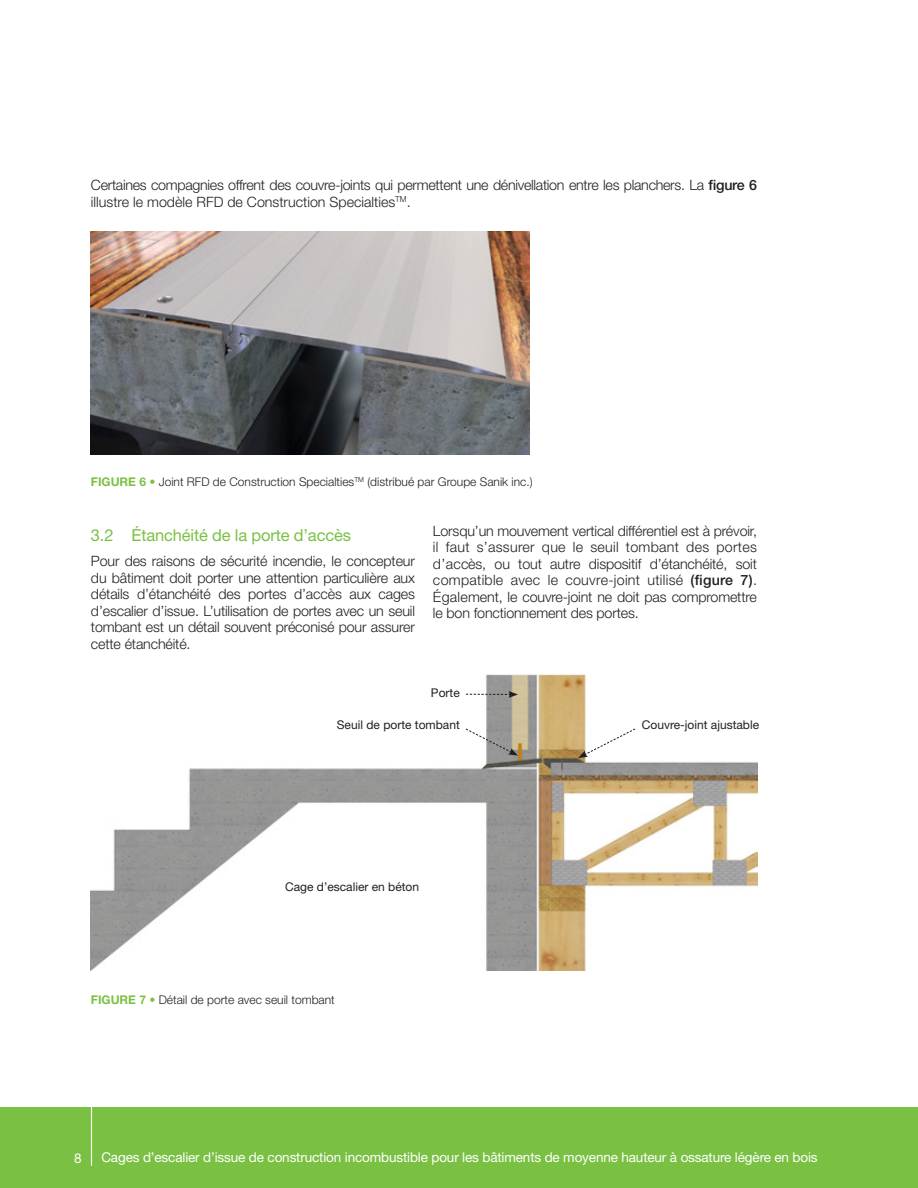
<style>
.page{position:relative;width:918px;height:1188px;background:#fff}
.page>*{position:absolute;margin:0;border:0;box-sizing:border-box;transform-origin:0 0}
.t1{font:16.5px "Helvetica Neue LT Std";letter-spacing:-.01em;color:#7ac143}
.t2{font:300 14.25px/16.5px "Helvetica Neue LT Std";letter-spacing:-.01em;color:#231f20;text-align:justify}
.t3{font:13.5px "Helvetica Neue LT Std";letter-spacing:-.01em;color:#fff}
.t4{font:300 12px "Helvetica Neue LT Std";color:#231f20}
.t5{font:12px "Helvetica Neue LT Std";color:#231f20}
.s1{font-weight:500}
.s2{font-weight:700;color:#7ac143}
.s3{color:#7ac143}
</style>
<div class="page">
<div style="left:0;top:1107px;width:918px;height:81px;background:#7ac143"></div>
<hr style="left:91px;top:1093px;width:1px;height:73px;background:#fff">
<img style="left:91px;top:231px;width:439px;height:223px">
<img style="left:91px;top:675px;width:666px;height:295px">
<svg style="left:465px;top:728px;width:53px;height:28px"></svg>
<svg style="left:578px;top:728px;width:58px;height:30px"></svg>
<svg style="left:466px;top:691px;width:52px;height:7px"></svg>
<p class="t2" style="left:91px;top:177px;width:668px">Certaines compagnies offrent des couvre-joints qui permettent une dénivellation entre les planchers. La <span class="s1">figure 6 </span>illustre le modèle RFD de Construction Specialties<sup>TM</sup>.</p>
<p class="t4" style="left:91px;top:474px;width:443px"><span class="s2">FIGURE 6</span> <span class="s3">•</span> Joint RFD de Construction Specialties<sup>TM</sup> (distribué par Groupe Sanik inc.)</p>
<p class="t1" style="left:91px;top:525px;width:262px">3.2 Étanchéité de la porte d’accès</p>
<p class="t2" style="left:91px;top:552px;width:326px">Pour des raisons de sécurité incendie, le concepteur du bâtiment doit porter une attention particulière aux détails d’étanchéité des portes d’accès aux cages d’escalier d’issue. L’utilisation de portes avec un seuil tombant est un détail souvent préconisé pour assurer cette étanchéité.</p>
<p class="t2" style="left:433px;top:522px;width:326px">Lorsqu’un mouvement vertical différentiel est à prévoir, il faut s’assurer que le seuil tombant des portes d’accès, ou tout autre dispositif d’étanchéité, soit compatible avec le couvre-joint utilisé <span class="s1">(figure 7)</span>.<br>Également, le couvre-joint ne doit pas compromettre le bon fonctionnement des portes.</p>
<p class="t5" style="left:431px;top:686px;width:30px">Porte</p>
<p class="t5" style="left:337px;top:718px;width:124px">Seuil de porte tombant</p>
<p class="t5" style="left:642px;top:718px;width:119px">Couvre-joint ajustable</p>
<p class="t5" style="left:285px;top:879px;width:136px">Cage d’escalier en béton</p>
<p class="t4" style="left:91px;top:993px;width:245px"><span class="s2">FIGURE 7</span> <span class="s3">•</span> Détail de porte avec seuil tombant</p>
<p class="t3" style="left:74px;top:1151px;width:9px">8</p>
<p class="t3" style="left:101px;top:1150px;width:718px">Cages d’escalier d’issue de construction incombustible pour les bâtiments de moyenne hauteur à ossature légère en bois</p>
</div>
